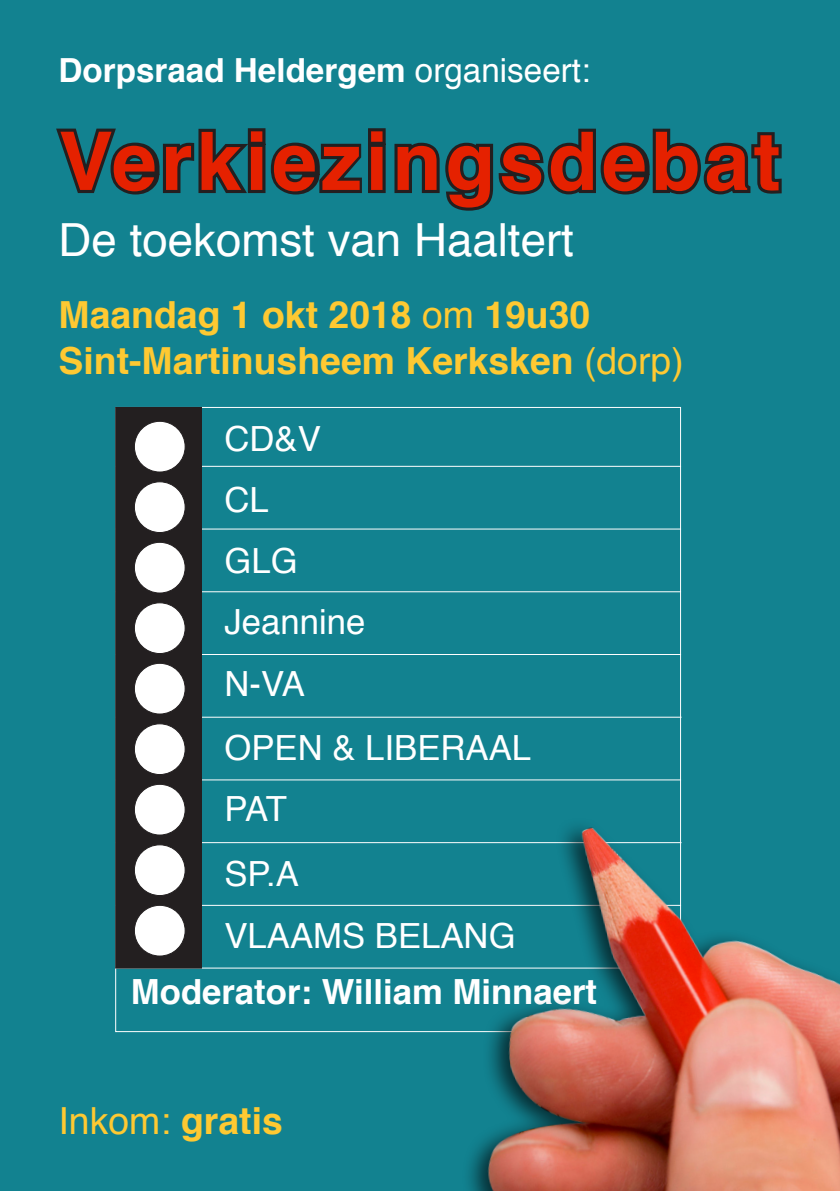
<style>
.page{position:relative;width:840px;height:1191px;background:#fff}
.page>*{position:absolute;margin:0;border:0;box-sizing:border-box;transform-origin:0 0}
.t1{font:700 80.8px "Helvetica";letter-spacing:.05em;color:#e52100}
.t2{font:45.6px "Helvetica";color:#fff}
.t3{font:700 37.4px/45.6px "Helvetica";color:#fec932}
.t4{font:37.4px "Helvetica";color:#fec932}
.t5{font:34.6px/61px "Helvetica";color:#fff}
.t6{font:700 34.6px "Helvetica";color:#fff}
.t7{font:700 33.2px "Helvetica";color:#fff}
.s1{font-weight:400}
.s2{font-weight:700}
</style>
<div class="page">
<div style="left:0;top:0;width:839px;height:1191px;background:#128290"></div>
<hr style="left:115px;top:905px;width:565px;height:1px;background:#fff">
<hr style="left:115px;top:967px;width:565px;height:1px;background:#fff">
<hr style="left:115px;top:842px;width:566px;height:1px;background:#fff">
<hr style="left:115px;top:779px;width:565px;height:1px;background:#fff">
<hr style="left:115px;top:716px;width:566px;height:1px;background:#fff">
<hr style="left:115px;top:654px;width:565px;height:1px;background:#fff">
<hr style="left:115px;top:591px;width:565px;height:1px;background:#fff">
<hr style="left:115px;top:528px;width:565px;height:1px;background:#fff">
<hr style="left:115px;top:466px;width:565px;height:1px;background:#fff">
<div style="left:116px;top:407px;width:85px;height:561px;background:#231f20"></div>
<div style="left:115px;top:407px;width:87px;height:561px;border:1px solid #231f20"></div>
<div style="left:134px;top:421px;width:51px;height:51px;background:#fff;border-radius:50%"></div>
<div style="left:134px;top:421px;width:51px;height:51px;border:1px solid #231f20;border-radius:50%"></div>
<div style="left:134px;top:482px;width:51px;height:50px;background:#fff;border-radius:50%"></div>
<div style="left:134px;top:481px;width:51px;height:52px;border:1px solid #231f20;border-radius:50%"></div>
<div style="left:134px;top:542px;width:51px;height:51px;background:#fff;border-radius:50%"></div>
<div style="left:134px;top:542px;width:51px;height:51px;border:1px solid #231f20;border-radius:50%"></div>
<div style="left:134px;top:603px;width:51px;height:50px;background:#fff;border-radius:50%"></div>
<div style="left:134px;top:602px;width:51px;height:52px;border:1px solid #231f20;border-radius:50%"></div>
<div style="left:134px;top:663px;width:51px;height:51px;background:#fff;border-radius:50%"></div>
<div style="left:134px;top:663px;width:51px;height:51px;border:1px solid #231f20;border-radius:50%"></div>
<div style="left:134px;top:724px;width:51px;height:50px;background:#fff;border-radius:50%"></div>
<div style="left:134px;top:723px;width:51px;height:52px;border:1px solid #231f20;border-radius:50%"></div>
<div style="left:134px;top:784px;width:51px;height:51px;background:#fff;border-radius:50%"></div>
<div style="left:134px;top:784px;width:51px;height:51px;border:1px solid #231f20;border-radius:50%"></div>
<div style="left:134px;top:845px;width:51px;height:50px;background:#fff;border-radius:50%"></div>
<div style="left:134px;top:844px;width:51px;height:52px;border:1px solid #231f20;border-radius:50%"></div>
<div style="left:134px;top:905px;width:51px;height:51px;background:#fff;border-radius:50%"></div>
<div style="left:134px;top:905px;width:51px;height:51px;border:1px solid #231f20;border-radius:50%"></div>
<img style="left:289px;top:466px;width:550px;height:725px">
<svg style="left:56px;top:128px;width:726px;height:83px"></svg>
<p class="t7" style="left:59px;top:43px;width:533px">Dorpsraad Heldergem <span class="s1">organiseert:</span></p>
<p class="t1" style="left:59px;top:96px;width:723px">Verkiezingsdebat</p>
<p class="t2" style="left:59px;top:205px;width:516px">De toekomst van Haaltert</p>
<p class="t3" style="left:59px;top:293px;width:626px">Maandag 1 okt 2018 <span class="s1">om</span> 19u30<br>Sint-Martinusheem Kerksken <span class="s1">(dorp)</span></p>
<p class="t5" style="left:224px;top:409px;width:142px">CD&amp;V<br>CL<br>GLG<br>Jeannine<br>N-VA</p>
<p class="t5" style="left:224px;top:718px;width:308px;line-height:62.6px">OPEN &amp; LIBERAAL<br>PAT<br>SP.A<br>VLAAMS BELANG</p>
<p class="t6" style="left:131px;top:964px;width:467px">Moderator: William Minnaert</p>
<p class="t4" style="left:59px;top:1092px;width:226px">Inkom: <span class="s2">gratis</span></p>
</div>
